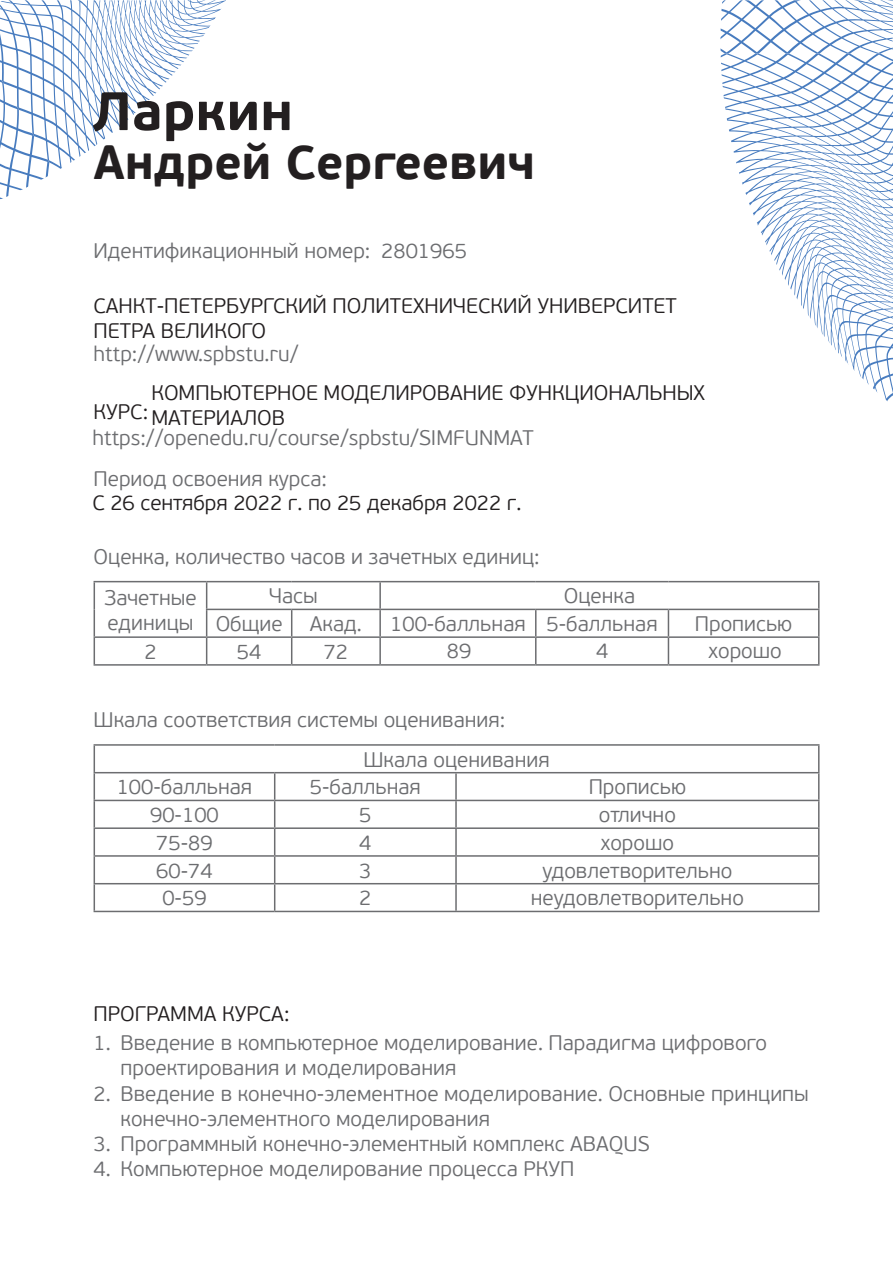
<style>
.page{position:relative;width:893px;height:1263px;background:#fff}
.page>*{position:absolute;margin:0;border:0;box-sizing:border-box;transform-origin:0 0}
.t1{font:700 54px "PF Beau Sans Pro";color:#231f20}
.t2{font:700 48px "PF Beau Sans Pro";color:#231f20}
.t3{font:300 21px/25.2px "PF Beau Sans Pro";color:#6c6d70}
.t4{font:300 21px/25.2px "PF Beau Sans Pro";color:#231f20}
</style>
<div class="page">
<svg style="left:720px;top:0;width:173px;height:54px"></svg>
<svg style="left:720px;top:54px;width:173px;height:348px"></svg>
<svg style="left:0;top:0;width:226px;height:199px"></svg>
<hr style="left:94px;top:581px;width:113px;height:1px;background:#6c6d70">
<hr style="left:207px;top:581px;width:85px;height:1px;background:#6c6d70">
<hr style="left:292px;top:581px;width:88px;height:1px;background:#6c6d70">
<hr style="left:380px;top:581px;width:156px;height:1px;background:#6c6d70">
<hr style="left:379px;top:582px;width:2px;height:27px;background:#6c6d70">
<hr style="left:536px;top:581px;width:132px;height:1px;background:#6c6d70">
<hr style="left:668px;top:581px;width:151px;height:1px;background:#6c6d70">
<hr style="left:206px;top:609px;width:86px;height:1px;background:#6c6d70">
<hr style="left:292px;top:609px;width:88px;height:1px;background:#6c6d70">
<hr style="left:380px;top:609px;width:156px;height:1px;background:#6c6d70">
<hr style="left:379px;top:610px;width:2px;height:26px;background:#6c6d70">
<hr style="left:536px;top:609px;width:132px;height:1px;background:#6c6d70">
<hr style="left:668px;top:609px;width:151px;height:1px;background:#6c6d70">
<hr style="left:94px;top:636px;width:113px;height:2px;background:#6c6d70">
<svg style="left:94px;top:582px;width:1px;height:82px"></svg>
<hr style="left:207px;top:636px;width:85px;height:2px;background:#6c6d70">
<svg style="left:206px;top:582px;width:1px;height:82px"></svg>
<hr style="left:292px;top:636px;width:88px;height:2px;background:#6c6d70">
<svg style="left:291px;top:610px;width:1px;height:54px"></svg>
<hr style="left:380px;top:636px;width:156px;height:2px;background:#6c6d70">
<hr style="left:379px;top:638px;width:2px;height:26px;background:#6c6d70">
<hr style="left:536px;top:636px;width:132px;height:2px;background:#6c6d70">
<svg style="left:535px;top:610px;width:1px;height:54px"></svg>
<hr style="left:668px;top:636px;width:151px;height:2px;background:#6c6d70">
<svg style="left:668px;top:610px;width:1px;height:54px"></svg>
<svg style="left:818px;top:582px;width:1px;height:82px"></svg>
<hr style="left:94px;top:664px;width:113px;height:2px;background:#6c6d70">
<hr style="left:207px;top:664px;width:85px;height:2px;background:#6c6d70">
<hr style="left:292px;top:664px;width:88px;height:2px;background:#6c6d70">
<hr style="left:380px;top:664px;width:156px;height:2px;background:#6c6d70">
<hr style="left:536px;top:664px;width:132px;height:2px;background:#6c6d70">
<hr style="left:668px;top:664px;width:151px;height:2px;background:#6c6d70">
<hr style="left:94px;top:744px;width:181px;height:2px;background:#6c6d70">
<hr style="left:275px;top:744px;width:181px;height:2px;background:#6c6d70">
<hr style="left:456px;top:744px;width:363px;height:2px;background:#6c6d70">
<hr style="left:94px;top:772px;width:181px;height:1px;background:#6c6d70">
<hr style="left:275px;top:772px;width:181px;height:1px;background:#6c6d70">
<hr style="left:456px;top:772px;width:363px;height:1px;background:#6c6d70">
<hr style="left:455px;top:773px;width:2px;height:27px;background:#6c6d70">
<hr style="left:94px;top:800px;width:181px;height:1px;background:#6c6d70">
<hr style="left:275px;top:800px;width:181px;height:1px;background:#6c6d70">
<hr style="left:456px;top:800px;width:363px;height:1px;background:#6c6d70">
<hr style="left:455px;top:801px;width:2px;height:26px;background:#6c6d70">
<hr style="left:94px;top:827px;width:181px;height:2px;background:#6c6d70">
<hr style="left:275px;top:827px;width:181px;height:2px;background:#6c6d70">
<hr style="left:456px;top:827px;width:363px;height:2px;background:#6c6d70">
<hr style="left:455px;top:829px;width:2px;height:26px;background:#6c6d70">
<hr style="left:94px;top:855px;width:181px;height:2px;background:#6c6d70">
<hr style="left:275px;top:855px;width:181px;height:2px;background:#6c6d70">
<hr style="left:456px;top:855px;width:363px;height:2px;background:#6c6d70">
<hr style="left:455px;top:857px;width:2px;height:26px;background:#6c6d70">
<hr style="left:94px;top:883px;width:181px;height:1px;background:#6c6d70">
<svg style="left:94px;top:746px;width:1px;height:165px"></svg>
<hr style="left:275px;top:883px;width:181px;height:1px;background:#6c6d70">
<svg style="left:274px;top:773px;width:1px;height:138px"></svg>
<hr style="left:456px;top:883px;width:363px;height:1px;background:#6c6d70">
<hr style="left:455px;top:884px;width:2px;height:27px;background:#6c6d70">
<svg style="left:818px;top:746px;width:1px;height:165px"></svg>
<hr style="left:94px;top:911px;width:181px;height:1px;background:#6c6d70">
<hr style="left:275px;top:911px;width:181px;height:1px;background:#6c6d70">
<hr style="left:456px;top:911px;width:363px;height:1px;background:#6c6d70">
<p class="t1" style="left:92px;top:78px;width:202px">Ларкин</p>
<p class="t2" style="left:94px;top:133px;width:443px">Андрей Сергеевич</p>
<p class="t3" style="left:94px;top:238px;width:278px">Идентификационный номер:</p>
<p class="t4" style="left:94px;top:293px;width:585px">САНКТ-ПЕТЕРБУРГСКИЙ ПОЛИТЕХНИЧЕСКИЙ УНИВЕРСИТЕТ</p>
<p class="t4" style="left:94px;top:318px;width:174px">ПЕТРА ВЕЛИКОГО</p>
<p class="t3" style="left:94px;top:342px;width:206px">http://www.spbstu.ru/</p>
<p class="t4" style="left:94px;top:400px;width:56px">КУРС:</p>
<p class="t3" style="left:381px;top:238px;width:87px">2801965</p>
<p class="t4" style="left:151px;top:380px;width:555px">КОМПЬЮТЕРНОЕ МОДЕЛИРОВАНИЕ ФУНКЦИОНАЛЬНЫХ<br>МАТЕРИАЛОВ</p>
<p class="t3" style="left:92px;top:426px;width:443px">https://openedu.ru/course/spbstu/SIMFUNMAT</p>
<p class="t3" style="left:94px;top:466px;width:235px">Период освоения курса:</p>
<p class="t4" style="left:92px;top:490px;width:430px">С 26 сентября 2022 г. по 25 декабря 2022 г.</p>
<p class="t3" style="left:94px;top:545px;width:448px">Оценка, количество часов и зачетных единиц:</p>
<p class="t3" style="left:104px;top:585px;width:94px">Зачетные единицы</p>
<p class="t3" style="left:269px;top:584px;width:50px">Часы</p>
<p class="t3" style="left:564px;top:584px;width:73px">Оценка</p>
<p class="t3" style="left:216px;top:612px;width:69px">Общие</p>
<p class="t3" style="left:310px;top:612px;width:53px">Акад.</p>
<p class="t3" style="left:390px;top:612px;width:137px">100-балльная</p>
<p class="t3" style="left:547px;top:612px;width:113px">5-балльная</p>
<p class="t3" style="left:695px;top:612px;width:99px">Прописью</p>
<p class="t3" style="left:144px;top:639px;width:14px">2</p>
<p class="t3" style="left:237px;top:639px;width:26px">54</p>
<p class="t3" style="left:324px;top:639px;width:26px">72</p>
<p class="t3" style="left:447px;top:639px;width:26px">89</p>
<p class="t3" style="left:596px;top:639px;width:14px">4</p>
<p class="t3" style="left:709px;top:639px;width:75px">хорошо</p>
<p class="t3" style="left:94px;top:707px;width:413px">Шкала соответствия системы оценивания:</p>
<p class="t3" style="left:363px;top:747px;width:188px">Шкала оценивания</p>
<p class="t3" style="left:117px;top:775px;width:137px">100-балльная</p>
<p class="t3" style="left:310px;top:775px;width:113px">5-балльная</p>
<p class="t3" style="left:589px;top:775px;width:99px">Прописью</p>
<p class="t3" style="left:150px;top:803px;width:70px">90-100</p>
<p class="t3" style="left:359px;top:803px;width:14px">5</p>
<p class="t3" style="left:599px;top:803px;width:79px">отлично</p>
<p class="t3" style="left:156px;top:830px;width:58px">75-89</p>
<p class="t3" style="left:359px;top:830px;width:14px">4</p>
<p class="t3" style="left:601px;top:830px;width:75px">хорошо</p>
<p class="t3" style="left:156px;top:858px;width:58px">60-74</p>
<p class="t3" style="left:359px;top:858px;width:14px">3</p>
<p class="t3" style="left:542px;top:858px;width:192px">удовлетворительно</p>
<p class="t3" style="left:162px;top:886px;width:46px">0-59</p>
<p class="t3" style="left:359px;top:886px;width:14px">2</p>
<p class="t3" style="left:531px;top:886px;width:215px">неудовлетворительно</p>
<p class="t4" style="left:94px;top:1001px;width:197px">ПРОГРАММА КУРСА:</p>
<p class="t3" style="left:121px;top:1031px;width:648px;text-indent:-27px">1. Введение в компьютерное моделирование. Парадигма цифрового проектирования и моделирования</p>
<p class="t3" style="left:121px;top:1081px;width:690px;text-indent:-27px">2. Введение в конечно-элементное моделирование. Основные принципы конечно-элементного моделирования</p>
<p class="t3" style="left:94px;top:1131px;width:557px">3. Программный конечно-элементный комплекс ABAQUS</p>
<p class="t3" style="left:94px;top:1157px;width:482px">4. Компьютерное моделирование процесса РКУП</p>
</div>
